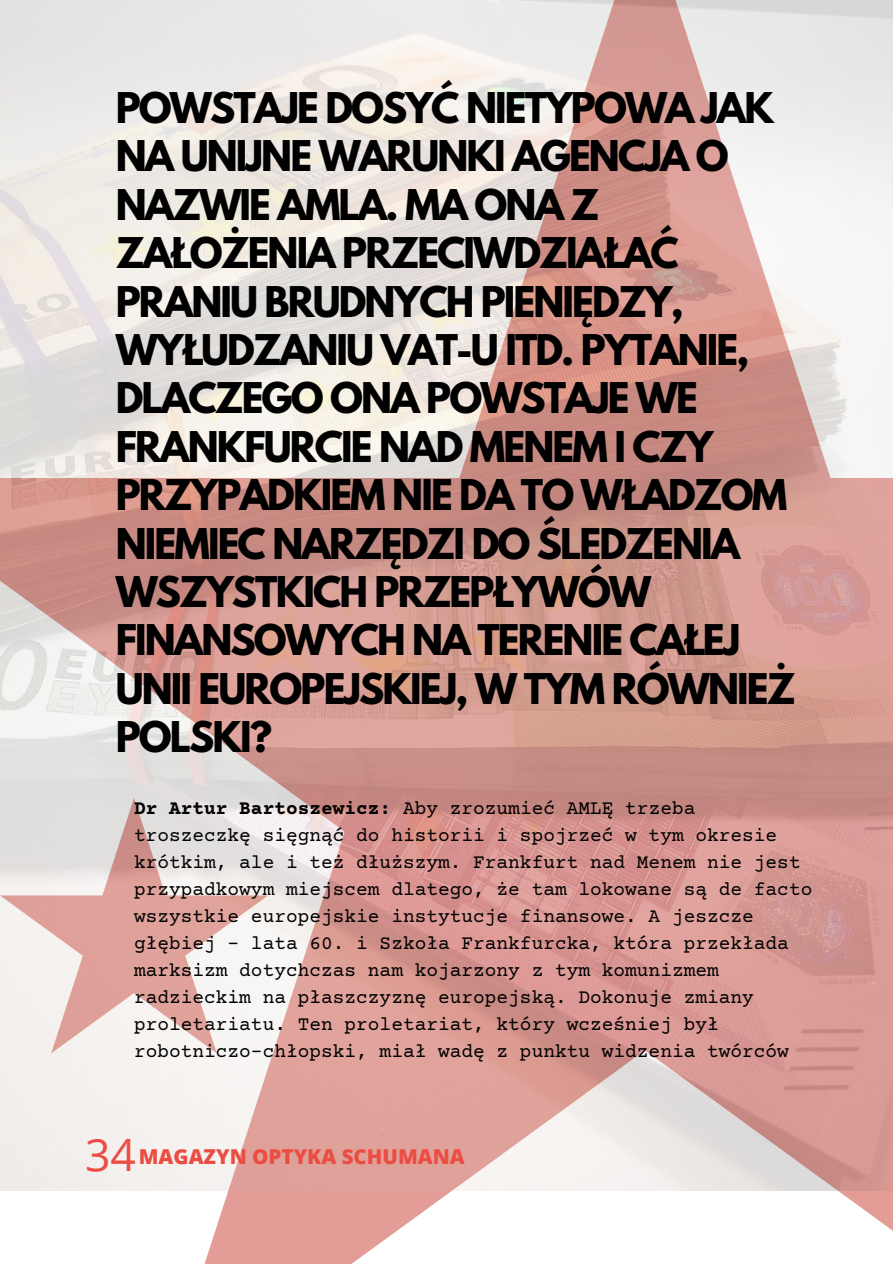
<style>
.page{position:relative;width:893px;height:1264px;background:#fff}
.page>*{position:absolute;margin:0;border:0;box-sizing:border-box;transform-origin:0 0}
.t1{font:44.55px "Open Sans";color:#eb4d43}
.t2{font:700 37.5px/48.3px "League Spartan";letter-spacing:-.05em;color:#000}
.t3{font:800 20.55px "Open Sans";color:#eb4d43}
.t4{font:19.5px/27px "Courier Prime";color:#000}
.s1{font-weight:700}
</style>
<div class="page">
<svg style="left:0;top:1190px;width:892px;height:73px"></svg>
<img style="left:0;top:0;width:892px;height:1190px">
<p class="t2" style="left:116px;top:89px;width:681px">POWSTAJE DOSYĆ NIETYPOWA JAK<br>NA UNIJNE WARUNKI AGENCJA O<br>NAZWIE AMLA. MA ONA Z<br>ZAŁOŻENIA PRZECIWDZIAŁAĆ<br>PRANIU BRUDNYCH PIENIĘDZY,<br>WYŁUDZANIU VAT-U ITD. PYTANIE,<br>DLACZEGO ONA POWSTAJE WE<br>FRANKFURCIE NAD MENEM I CZY<br>PRZYPADKIEM NIE DA TO WŁADZOM<br>NIEMIEC NARZĘDZI DO ŚLEDZENIA<br>WSZYSTKICH PRZEPŁYWÓW<br>FINANSOWYCH NA TERENIE CAŁEJ<br>UNII EUROPEJSKIEJ, W TYM RÓWNIEŻ<br>POLSKI?</p>
<h1 class="t4" style="left:134px;top:796px;width:679px"><span class="s1">Dr Artur Bartoszewicz:</span> Aby zrozumieć AMLĘ trzeba troszeczkę sięgnąć do historii i spojrzeć w tym okresie krótkim, ale i też dłuższym. Frankfurt nad Menem nie jest przypadkowym miejscem dlatego, że tam lokowane są de facto wszystkie europejskie instytucje finansowe. A jeszcze głębiej - lata 60. i Szkoła Frankfurcka, która przekłada marksizm dotychczas nam kojarzony z tym komunizmem radzieckim na płaszczyznę europejską. Dokonuje zmiany proletariatu. Ten proletariat, który wcześniej był robotniczo-chłopski, miał wadę z punktu widzenia twórców</h1>
<p class="t1" style="left:85px;top:1123px;width:52px">34</p>
<p class="t3" style="left:139px;top:1142px;width:327px">MAGAZYN OPTYKA SCHUMANA</p>
</div>
